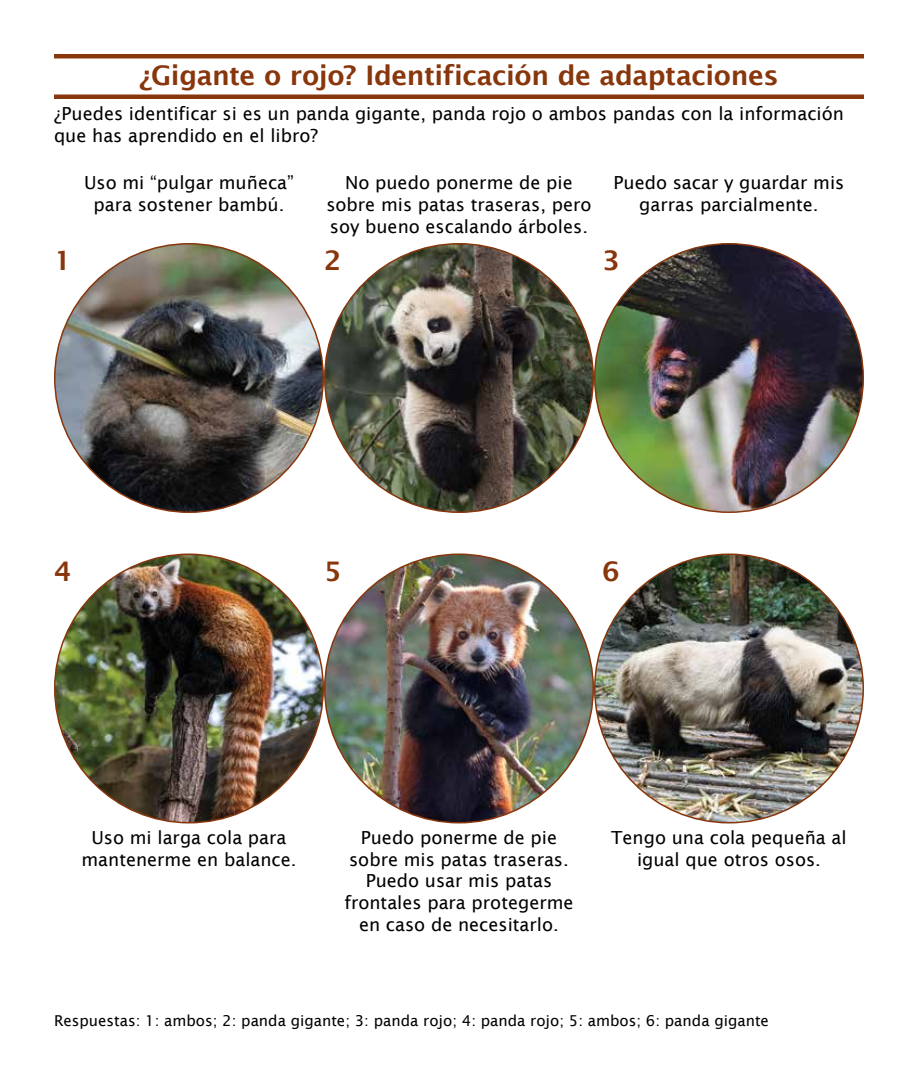
<style>
.page{position:relative;width:918px;height:1080px;background:#fff}
.page>*{position:absolute;margin:0;border:0;box-sizing:border-box;transform-origin:0 0}
.t1{font:600 27px "Lucida Sans";letter-spacing:-.015em;color:#88360b}
.t2{font:18px/21.6px "Lucida Sans";color:#000;text-align:center}
.t3{font:15px "Lucida Sans";color:#000}
</style>
<div class="page">
<img style="left:55px;top:244px;width:268px;height:268px;border-radius:134px">
<img style="left:325px;top:244px;width:268px;height:268px;border-radius:134px">
<img style="left:595px;top:244px;width:268px;height:268px;border-radius:134px">
<img style="left:55px;top:554px;width:268px;height:269px;border-radius:134px">
<img style="left:325px;top:554px;width:268px;height:269px;border-radius:134px">
<img style="left:595px;top:554px;width:268px;height:269px;border-radius:134px">
<div style="left:54px;top:94px;width:810px;height:5px;background:#88360b"></div>
<hr style="left:54px;top:54px;width:810px;height:4px;background:#88360b">
<h1 class="t1" style="left:139px;top:60px;width:641px">¿Gigante o rojo? Identificación de adaptaciones</h1>
<p class="t2" style="left:54px;top:103px;width:792px;text-align:left">¿Puedes identificar si es un panda gigante, panda rojo o ambos pandas con la información que has aprendido en el libro?</p>
<p class="t2" style="left:84px;top:172px;width:211px">Uso mi “pulgar muñeca” para sostener bambú.</p>
<p class="t2" style="left:326px;top:172px;width:267px">No puedo ponerme de pie sobre mis patas traseras, pero soy bueno escalando árboles.</p>
<p class="t2" style="left:614px;top:172px;width:232px">Puedo sacar y guardar mis garras parcialmente.</p>
<h1 class="t1" style="left:54px;top:245px;width:19px">1</h1>
<h1 class="t1" style="left:324px;top:245px;width:19px">2</h1>
<h1 class="t1" style="left:603px;top:245px;width:19px">3</h1>
<h1 class="t1" style="left:54px;top:556px;width:19px">4</h1>
<h1 class="t1" style="left:324px;top:556px;width:19px">5</h1>
<h1 class="t1" style="left:603px;top:556px;width:19px">6</h1>
<p class="t2" style="left:81px;top:827px;width:217px">Uso mi larga cola para mantenerme en balance.</p>
<p class="t2" style="left:344px;top:827px;width:231px">Puedo ponerme de pie sobre mis patas traseras.<br>Puedo usar mis patas frontales para protegerme en caso de necesitarlo.</p>
<p class="t2" style="left:611px;top:827px;width:237px">Tengo una cola pequeña al igual que otros osos.</p>
<p class="t3" style="left:54px;top:1012px;width:716px">Respuestas: 1: ambos; 2: panda gigante; 3: panda rojo; 4: panda rojo; 5: ambos; 6: panda gigante</p>
</div>
